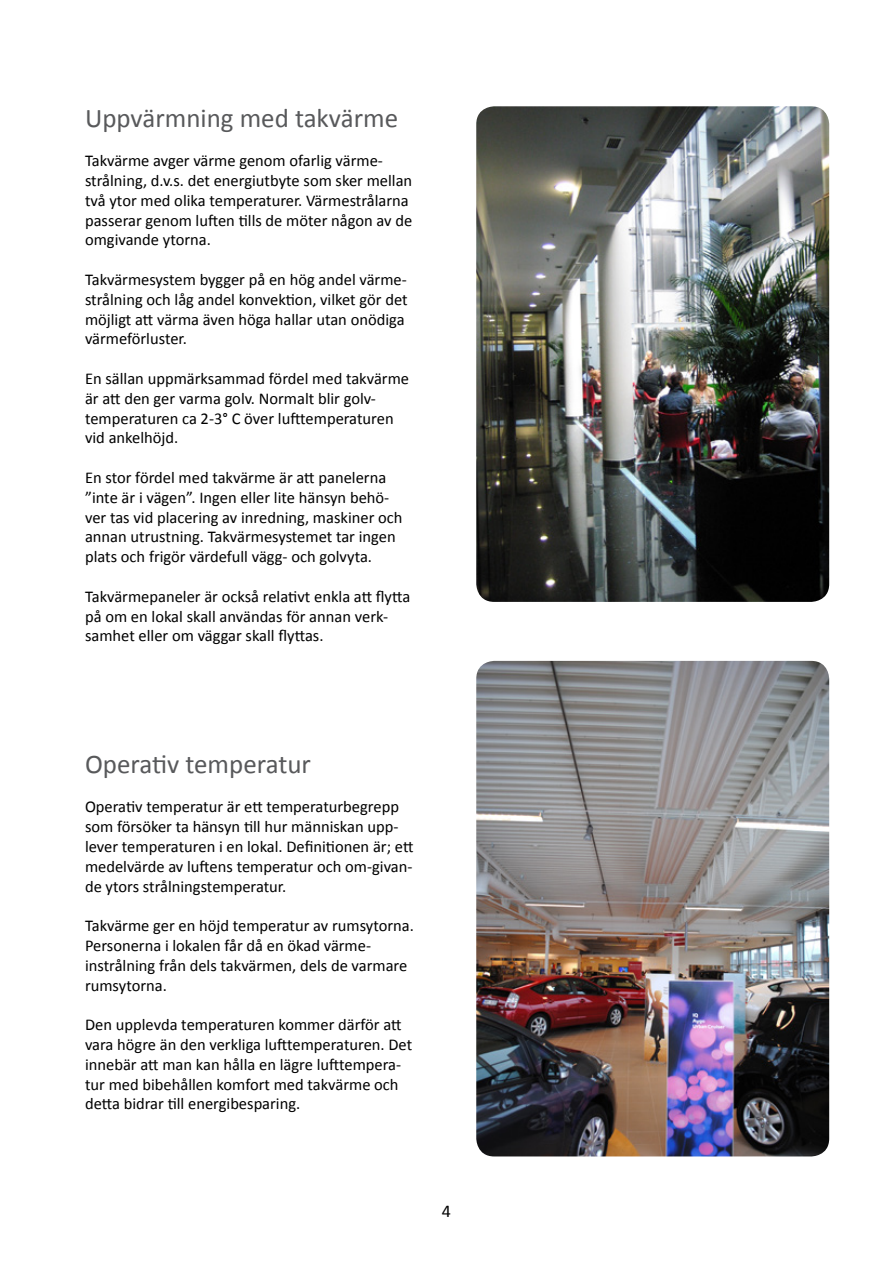
<style>
.page{position:relative;width:893px;height:1263px;background:#fff}
.page>*{position:absolute;margin:0;border:0;box-sizing:border-box;transform-origin:0 0}
.t1{font:27px "Calibri";color:#58595b}
.t2{font:18px "Calibri";color:#000}
.t3{font:16.5px/19.8px "Calibri";color:#000}
</style>
<div class="page">
<img style="left:476px;top:106px;width:353px;height:496px">
<img style="left:476px;top:661px;width:353px;height:495px">
<h1 class="t1" style="left:85px;top:101px;width:315px">Uppvärmning med takvärme</h1>
<p class="t3" style="left:85px;top:151px;width:329px">Takvärme avger värme genom ofarlig värme&shy;strålning, d.v.s. det energiutbyte som sker mellan två ytor med olika temperaturer. Värmestrålarna passerar genom luften tills de möter någon av de omgivande ytorna.</p>
<p class="t3" style="left:85px;top:270px;width:324px">Takvärmesystem bygger på en hög andel värme&shy;strålning och låg andel konvektion, vilket gör det möjligt att värma även höga hallar utan onödiga värmeförluster.</p>
<p class="t3" style="left:85px;top:369px;width:326px">En sällan uppmärksammad fördel med takvärme är att den ger varma golv. Normalt blir golv&shy;temperaturen ca 2-3° C över lufttemperaturen vid ankelhöjd.</p>
<p class="t3" style="left:85px;top:468px;width:319px">En stor fördel med takvärme är att panelerna ”inte är i vägen”. Ingen eller lite hänsyn behö&shy;ver tas vid placering av inredning, maskiner och annan utrustning. Takvärmesystemet tar ingen plats och frigör värdefull vägg- och golvyta.</p>
<p class="t3" style="left:85px;top:586px;width:327px">Takvärmepaneler är också relativt enkla att flytta på om en lokal skall användas för annan verk&shy;samhet eller om väggar skall flyttas.</p>
<h1 class="t1" style="left:85px;top:747px;width:227px">Operativ temperatur</h1>
<p class="t3" style="left:85px;top:797px;width:330px">Operativ temperatur är ett temperaturbegrepp som försöker ta hänsyn till hur människan upp&shy;lever temperaturen i en lokal. Definitionen är; ett medelvärde av luftens temperatur och om-givan&shy;de ytors strålningstemperatur.</p>
<p class="t3" style="left:85px;top:916px;width:330px">Takvärme ger en höjd temperatur av rumsytorna.<br>Personerna i lokalen får då en ökad värme&shy;instrålning från dels takvärmen, dels de varmare rumsytorna.</p>
<p class="t3" style="left:85px;top:1015px;width:329px">Den upplevda temperaturen kommer därför att vara högre än den verkliga lufttemperaturen. Det innebär att man kan hålla en lägre lufttempera&shy;tur med bibehållen komfort med takvärme och detta bidrar till energibesparing.</p>
<p class="t2" style="left:442px;top:1199px;width:11px">4</p>
</div>
